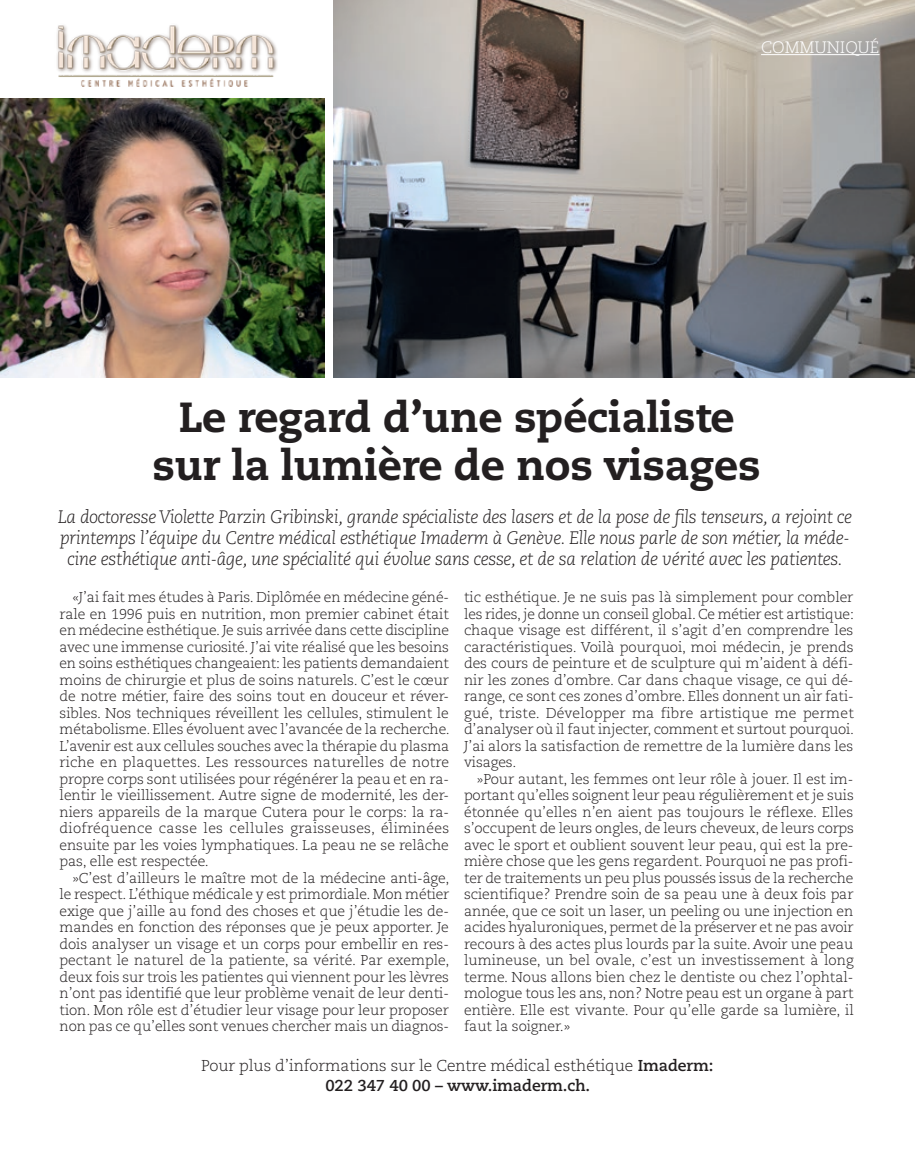
<style>
.page{position:relative;width:915px;height:1149px;background:#fff}
.page>*{position:absolute;margin:0;border:0;box-sizing:border-box;transform-origin:0 0}
.t1{font:800 42px/48px "Caecilia LT Std";letter-spacing:-.005em;color:#231f20;text-align:center}
.t2{font:italic 300 18px/21px "Caecilia LT Std";letter-spacing:-.02em;color:#231f20;text-align:center}
.t3{font:300 16.5px "Caecilia LT Std";letter-spacing:-.005em;color:#fff}
.t4{font:300 15.75px/19.5px "Caecilia LT Std";letter-spacing:-.005em;color:#231f20;text-align:center}
.t5{font:300 14.25px/16.5px "Caecilia LT Std";letter-spacing:-.005em;color:#231f20;text-align:justify}
.s1{font-weight:700}
</style>
<div class="page">
<img style="left:333px;top:0;width:581px;height:377px">
<hr style="left:760px;top:54px;width:119px;height:1px;background:#fff">
<img style="left:1px;top:98px;width:323px;height:279px">
<img style="left:57px;top:25px;width:220px;height:61px">
<p class="t3" style="left:760px;top:38px;width:120px">COMMUNIQUÉ</p>
<h1 class="t1" style="left:152px;top:393px;width:609px">Le regard d’une spécialiste sur la lumière de nos visages</h1>
<p class="t2" style="left:58px;top:506px;width:795px">La doctoresse Violette Parzin Gribinski, grande spécialiste des lasers et de la pose de fils tenseurs, a rejoint ce printemps l’équipe du Centre médical esthétique Imaderm à Genève. Elle nous parle de son métier, la méde&shy;cine esthétique anti-âge, une spécialité qui évolue sans cesse, et de sa relation de vérité avec les patientes.</p>
<p class="t5" style="left:60px;top:589px;width:391px;text-indent:13px">«J’ai fait mes études à Paris. Diplômée en médecine géné&shy;rale en 1996 puis en nutrition, mon premier cabinet était en médecine esthétique. Je suis arrivée dans cette discipline avec une immense curiosité. J’ai vite réalisé que les besoins en soins esthétiques changeaient: les patients demandaient moins de chirurgie et plus de soins naturels. C’est le cœur de notre métier, faire des soins tout en douceur et réver&shy;sibles. Nos techniques réveillent les cellules, stimulent le métabolisme. Elles évoluent avec l’avancée de la recherche.<br>L’avenir est aux cellules souches avec la thérapie du plasma riche en plaquettes. Les ressources naturelles de notre propre corps sont utilisées pour régénérer la peau et en ra&shy;lentir le vieillissement. Autre signe de modernité, les der&shy;niers appareils de la marque Cutera pour le corps: la ra&shy;diofréquence casse les cellules graisseuses, éliminées ensuite par les voies lymphatiques. La peau ne se relâche pas, elle est respectée.</p>
<p class="t5" style="left:60px;top:869px;width:391px;text-indent:13px">»C’est d’ailleurs le maître mot de la médecine anti-âge, le respect. L’éthique médicale y est primordiale. Mon métier exige que j’aille au fond des choses et que j’étudie les de&shy;mandes en fonction des réponses que je peux apporter. Je dois analyser un visage et un corps pour embellir en res&shy;pectant le naturel de la patiente, sa vérité. Par exemple, deux fois sur trois les patientes qui viennent pour les lèvres n’ont pas identifié que leur problème venait de leur denti&shy;tion. Mon rôle est d’étudier leur visage pour leur proposer non pas ce qu’elles sont venues chercher mais un diagnos-</p>
<p class="t5" style="left:464px;top:589px;width:391px">tic esthétique. Je ne suis pas là simplement pour combler les rides, je donne un conseil global. Ce métier est artistique: chaque visage est différent, il s’agit d’en comprendre les caractéristiques. Voilà pourquoi, moi médecin, je prends des cours de peinture et de sculpture qui m’aident à défi&shy;nir les zones d’ombre. Car dans chaque visage, ce qui dé&shy;range, ce sont ces zones d’ombre. Elles donnent un air fati&shy;gué, triste. Développer ma fibre artistique me permet d’analyser où il faut injecter, comment et surtout pourquoi.<br>J’ai alors la satisfaction de remettre de la lumière dans les visages.</p>
<p class="t5" style="left:464px;top:770px;width:391px;text-indent:13px">»Pour autant, les femmes ont leur rôle à jouer. Il est im&shy;portant qu’elles soignent leur peau régulièrement et je suis étonnée qu’elles n’en aient pas toujours le réflexe. Elles s’occupent de leurs ongles, de leurs cheveux, de leurs corps avec le sport et oublient souvent leur peau, qui est la pre&shy;mière chose que les gens regardent. Pourquoi ne pas profi&shy;ter de traitements un peu plus poussés issus de la recherche scientifique? Prendre soin de sa peau une à deux fois par année, que ce soit un laser, un peeling ou une injection en acides hyaluroniques, permet de la préserver et ne pas avoir recours à des actes plus lourds par la suite. Avoir une peau lumineuse, un bel ovale, c’est un investissement à long terme. Nous allons bien chez le dentiste ou chez l’ophtal&shy;mologue tous les ans, non? Notre peau est un organe à part entière. Elle est vivante. Pour qu’elle garde sa lumière, il faut la soigner.»</p>
<p class="t4" style="left:201px;top:1055px;width:513px">Pour plus d’informations sur le Centre médical esthétique <span class="s1">Imaderm:<br>022 347 40 00 – www.imaderm.ch.</span></p>
</div>
